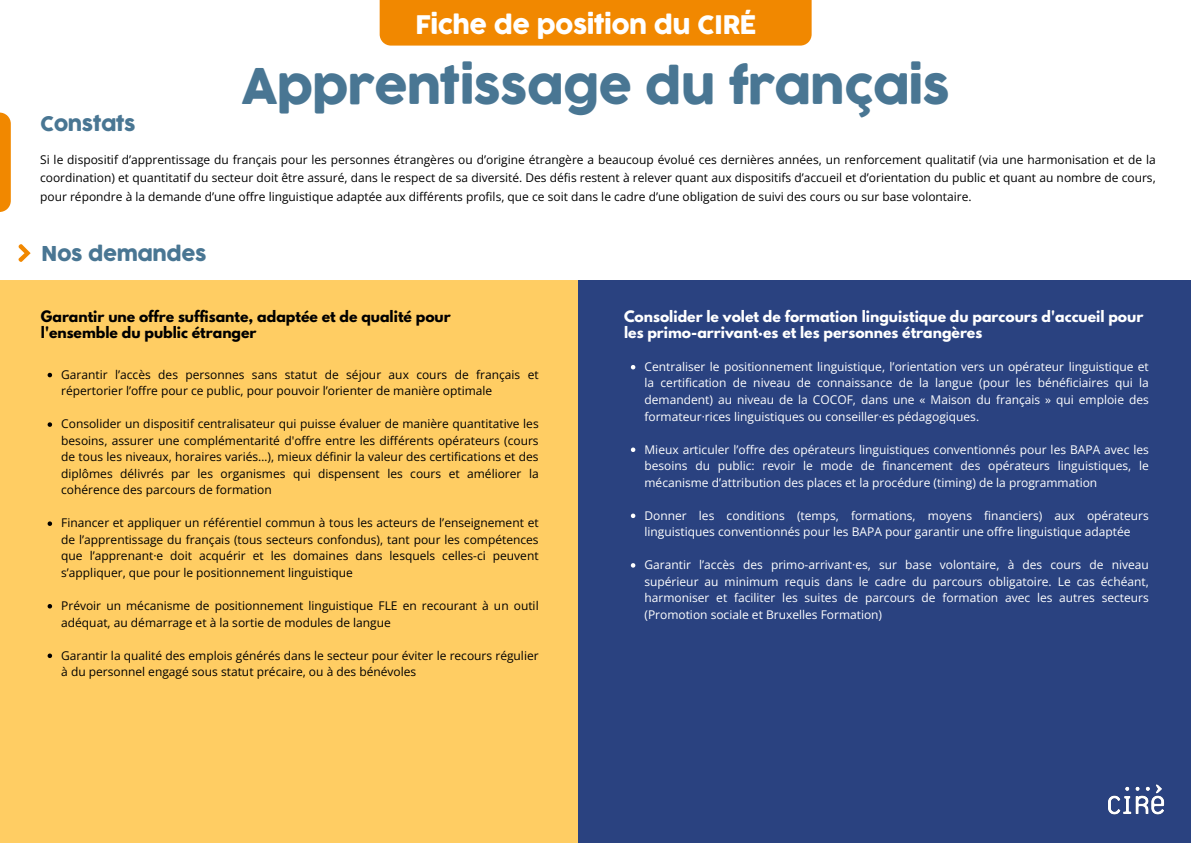
<style>
.page{position:relative;width:1191px;height:843px;background:#fff}
.page>*{position:absolute;margin:0;border:0;box-sizing:border-box;transform-origin:0 0}
.t1{font:48px "Cocogoose";letter-spacing:-.025em;color:#497693}
.t2{font:25px "Cocogoose";letter-spacing:-.025em;color:#fff}
.t3{font:20px "Cocogoose";letter-spacing:-.025em;color:#497693}
.t4{font:700 14px/16.5px "League Spartan";color:#fff}
.t5{font:700 14px/16.5px "League Spartan";color:#000}
.t6{font:12px/16.5px "Open Sans";color:#000}
.t7{font:12px/16.5px "Open Sans";color:#fff;text-align:justify}
</style>
<div class="page">
<div style="left:379px;top:0;width:432px;height:46px;background:#f18800"></div>
<div style="left:0;top:280px;width:578px;height:562px;background:#ffcd63"></div>
<div style="left:578px;top:280px;width:612px;height:562px;background:#2a4280"></div>
<img style="left:1108px;top:784px;width:55px;height:31px">
<svg style="left:48px;top:372px;width:4px;height:5px"></svg>
<svg style="left:48px;top:422px;width:4px;height:4px"></svg>
<svg style="left:48px;top:521px;width:4px;height:4px"></svg>
<svg style="left:48px;top:603px;width:4px;height:5px"></svg>
<svg style="left:48px;top:653px;width:4px;height:4px"></svg>
<svg style="left:630px;top:365px;width:5px;height:4px"></svg>
<svg style="left:630px;top:447px;width:5px;height:5px"></svg>
<svg style="left:630px;top:513px;width:5px;height:5px"></svg>
<svg style="left:630px;top:563px;width:5px;height:4px"></svg>
<div style="left:0;top:112px;width:11px;height:100px;background:#f18800"></div>
<svg style="left:18px;top:244px;width:13px;height:18px"></svg>
<p class="t3" style="left:40px;top:110px;width:97px">Constats</p>
<h2 class="t2" style="left:415px;top:9px;width:343px">Fiche de position du CIRÉ</h2>
<h1 class="t1" style="left:241px;top:56px;width:710px">Apprentissage du français</h1>
<p class="t6" style="left:40px;top:149px;width:1116px;line-height:18.8px;text-align:justify">Si le dispositif d’apprentissage du français pour les personnes étrangères ou d’origine étrangère a beaucoup évolué ces dernières années, un renforcement qualitatif (via une harmonisation et de la coordination) et quantitatif du secteur doit être assuré, dans le respect de sa diversité. Des défis restent à relever quant aux dispositifs d’accueil et d’orientation du public et quant au nombre de cours, pour répondre à la demande d’une offre linguistique adaptée aux différents profils, que ce soit dans le cadre d’une obligation de suivi des cours ou sur base volontaire.</p>
<p class="t3" style="left:41px;top:241px;width:167px">Nos demandes</p>
<p class="t5" style="left:41px;top:309px;width:411px">Garantir une offre suffisante, adaptée et de qualité pour l'ensemble du public étranger</p>
<p class="t6" style="left:61px;top:366px;width:479px">Garantir l’accès des personnes sans statut de séjour aux cours de français et répertorier l’offre pour ce public, pour pouvoir l’orienter de manière optimale</p>
<h3 class="t6" style="left:61px;top:415px;width:479px;text-align:justify">Consolider un dispositif centralisateur qui puisse évaluer de manière quantitative les besoins, assurer une complémentarité d'offre entre les différents opérateurs (cours de tous les niveaux, horaires variés…), mieux définir la valeur des certifications et des diplômes délivrés par les organismes qui dispensent les cours et améliorer la cohérence des parcours de formation</h3>
<p class="t6" style="left:61px;top:514px;width:479px;text-align:justify">Financer et appliquer un référentiel commun à tous les acteurs de l’enseignement et de l’apprentissage du français (tous secteurs confondus), tant pour les compétences que l’apprenant·e doit acquérir et les domaines dans lesquels celles-ci peuvent s’appliquer, que pour le positionnement linguistique</p>
<p class="t6" style="left:61px;top:597px;width:479px">Prévoir un mécanisme de positionnement linguistique FLE en recourant à un outil adéquat, au démarrage et à la sortie de modules de langue</p>
<p class="t6" style="left:61px;top:646px;width:479px">Garantir la qualité des emplois générés dans le secteur pour éviter le recours régulier à du personnel engagé sous statut précaire, ou à des bénévoles</p>
<p class="t4" style="left:624px;top:309px;width:520px">Consolider le volet de formation linguistique du parcours d'accueil pour les primo-arrivant·es et les personnes étrangères</p>
<p class="t7" style="left:644px;top:358px;width:506px">Centraliser le positionnement linguistique, l’orientation vers un opérateur linguistique et la certification de niveau de connaissance de la langue (pour les bénéficiaires qui la demandent) au niveau de la COCOF, dans une « Maison du français » qui emploie des formateur·rices linguistiques ou conseiller·es pédagogiques.</p>
<p class="t7" style="left:644px;top:440px;width:506px">Mieux articuler l’offre des opérateurs linguistiques conventionnés pour les BAPA avec les besoins du public: revoir le mode de financement des opérateurs linguistiques, le mécanisme d’attribution des places et la procédure (timing) de la programmation</p>
<p class="t7" style="left:644px;top:506px;width:506px">Donner les conditions (temps, formations, moyens financiers) aux opérateurs linguistiques conventionnés pour les BAPA pour garantir une offre linguistique adaptée</p>
<p class="t7" style="left:644px;top:556px;width:506px">Garantir l’accès des primo-arrivant·es, sur base volontaire, à des cours de niveau supérieur au minimum requis dans le cadre du parcours obligatoire. Le cas échéant, harmoniser et faciliter les suites de parcours de formation avec les autres secteurs (Promotion sociale et Bruxelles Formation)</p>
</div>
